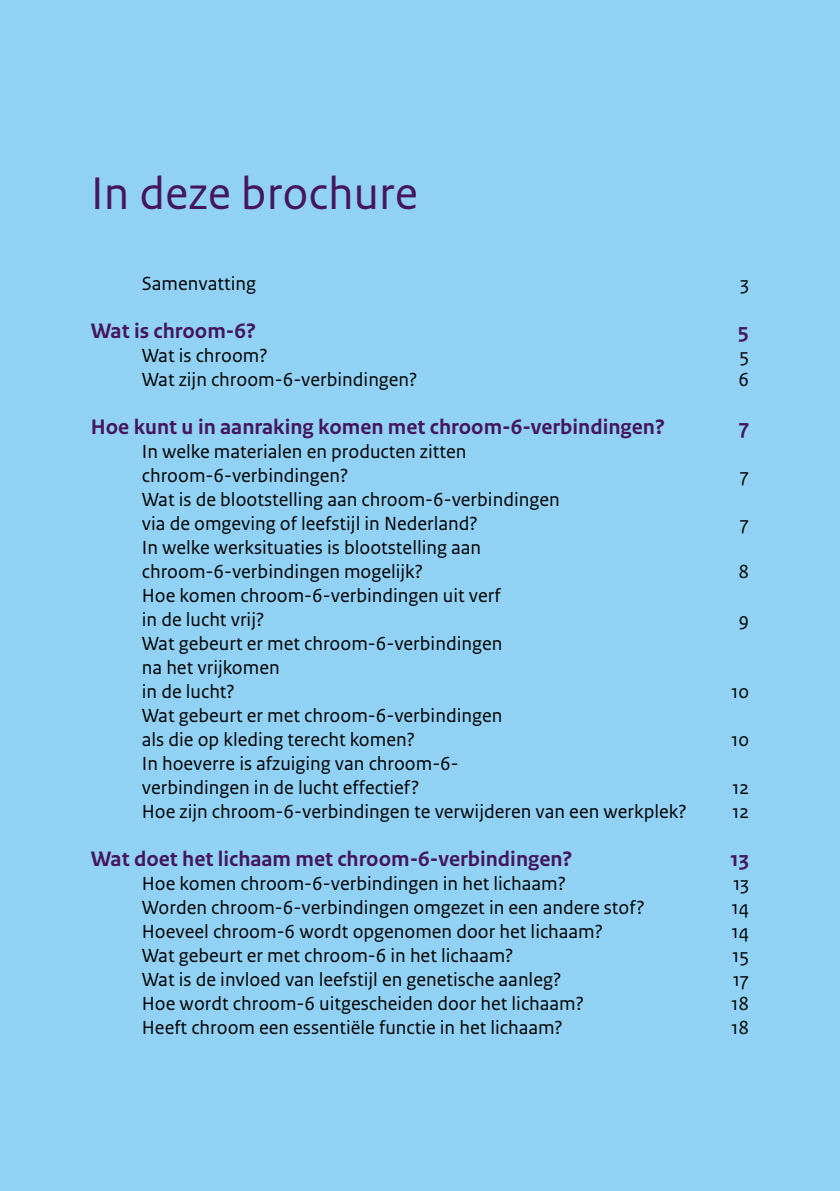
<style>
.page{position:relative;width:840px;height:1191px;background:#fff}
.page>*{position:absolute;margin:0;border:0;box-sizing:border-box;transform-origin:0 0}
.RIVM_inhoud_grote_ko{font:48px "Rijksoverheid Sans Text";color:#44165d}
.t1{font:700 22px "Rijksoverheid Sans Text";color:#44165d}
.t2{font:20px/24px "Rijksoverheid Sans Text";color:#000}
</style>
<div class="page">
<div style="left:0;top:0;width:839px;height:1191px;background:#91d2f4"></div>
<p class="RIVM_inhoud_grote_ko" style="left:91px;top:166px;width:329px">In deze brochure</p>
<p class="t2" style="left:142px;top:272px;width:115px">Samenvatting</p>
<p class="t2" style="left:739px;top:272px;width:10px">3</p>
<p class="t1" style="left:91px;top:318px;width:167px">Wat is chroom-6?</p>
<p class="t1" style="left:737px;top:318px;width:13px">5</p>
<p class="t2" style="left:142px;top:344px;width:127px">Wat is chroom?</p>
<p class="t2" style="left:739px;top:344px;width:11px">5</p>
<p class="t2" style="left:142px;top:368px;width:277px">Wat zijn chroom-6-verbindingen?</p>
<p class="t2" style="left:738px;top:368px;width:12px">6</p>
<p class="t1" style="left:91px;top:414px;width:575px">Hoe kunt u in aanraking komen met chroom-6-verbindingen?</p>
<p class="t1" style="left:738px;top:414px;width:12px">7</p>
<p class="t2" style="left:142px;top:440px;width:326px">In welke materialen en producten zitten chroom-6-verbindingen?</p>
<p class="t2" style="left:739px;top:464px;width:11px">7</p>
<p class="t2" style="left:142px;top:488px;width:419px">Wat is de blootstelling aan chroom-6-verbindingen via de omgeving of leefstijl in Nederland?</p>
<p class="t2" style="left:142px;top:536px;width:340px">In welke werksituaties is blootstelling aan chroom-6-verbindingen mogelijk?</p>
<p class="t2" style="left:142px;top:584px;width:360px">Hoe komen chroom-6-verbindingen uit verf in de lucht vrij?</p>
<p class="t2" style="left:142px;top:632px;width:362px">Wat gebeurt er met chroom-6-verbindingen na het vrijkomen<br>in de lucht?</p>
<p class="t2" style="left:142px;top:704px;width:362px">Wat gebeurt er met chroom-6-verbindingen als die op kleding terecht komen?</p>
<p class="t2" style="left:142px;top:752px;width:318px">In hoeverre is afzuiging van chroom-6- verbindingen in de lucht effectief?</p>
<p class="t2" style="left:739px;top:512px;width:11px">7</p>
<p class="t2" style="left:738px;top:560px;width:12px">8</p>
<p class="t2" style="left:738px;top:608px;width:12px">9</p>
<p class="t2" style="left:730px;top:680px;width:19px">10</p>
<p class="t2" style="left:730px;top:728px;width:19px">10</p>
<p class="t2" style="left:731px;top:776px;width:18px">12</p>
<p class="t2" style="left:142px;top:800px;width:546px">Hoe zijn chroom-6-verbindingen te verwijderen van een werkplek?</p>
<p class="t2" style="left:731px;top:800px;width:18px">12</p>
<p class="t1" style="left:91px;top:846px;width:483px">Wat doet het lichaam met chroom-6-verbindingen?</p>
<p class="t1" style="left:730px;top:846px;width:20px">13</p>
<p class="t2" style="left:142px;top:872px;width:425px">Hoe komen chroom-6-verbindingen in het lichaam?</p>
<p class="t2" style="left:732px;top:872px;width:18px">13</p>
<p class="t2" style="left:142px;top:896px;width:504px">Worden chroom-6-verbindingen omgezet in een andere stof?</p>
<p class="t2" style="left:731px;top:896px;width:19px">14</p>
<p class="t2" style="left:142px;top:920px;width:462px">Hoeveel chroom-6 wordt opgenomen door het lichaam?</p>
<p class="t2" style="left:731px;top:920px;width:19px">14</p>
<p class="t2" style="left:142px;top:944px;width:373px">Wat gebeurt er met chroom-6 in het lichaam?</p>
<p class="t2" style="left:731px;top:944px;width:18px">15</p>
<p class="t2" style="left:142px;top:968px;width:421px">Wat is de invloed van leefstijl en genetische aanleg?</p>
<p class="t2" style="left:732px;top:968px;width:18px">17</p>
<p class="t2" style="left:142px;top:992px;width:443px">Hoe wordt chroom-6 uitgescheiden door het lichaam?</p>
<p class="t2" style="left:730px;top:992px;width:19px">18</p>
<p class="t2" style="left:142px;top:1016px;width:422px">Heeft chroom een essentiële functie in het lichaam?</p>
<p class="t2" style="left:730px;top:1016px;width:19px">18</p>
</div>
